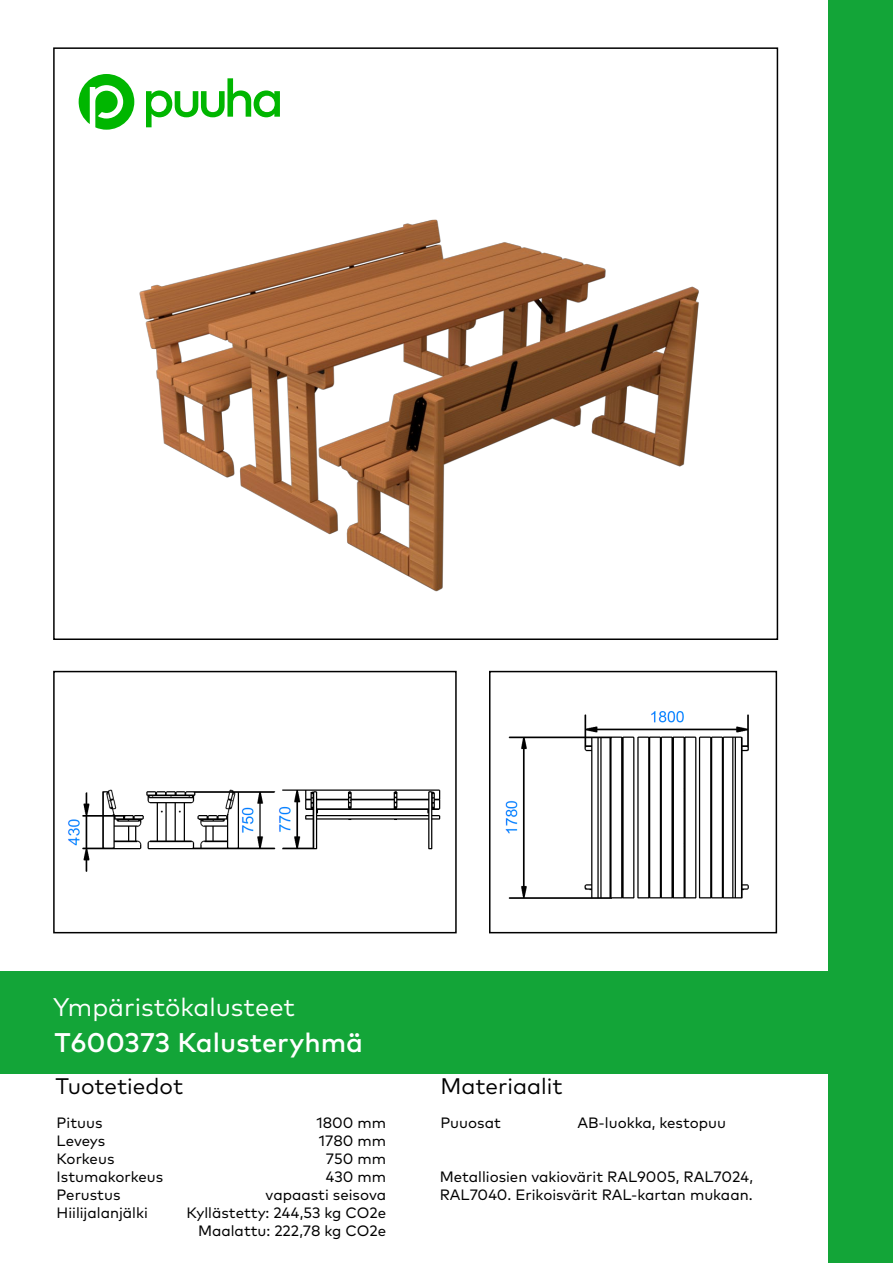
<style>
.page{position:relative;width:893px;height:1263px;background:#fff}
.page>*{position:absolute;margin:0;border:0;box-sizing:border-box;transform-origin:0 0}
.t1{font:500 27px "Mark Pro";color:#fff}
.t2{font:25.5px "Mark Pro";color:#fff}
.t3{font:22.5px "Mark Pro";color:#000}
.t4{font:15px/18px "Mark Pro";color:#000}
</style>
<div class="page">
<div style="left:828px;top:0;width:65px;height:1263px;background:#13a538"></div>
<div style="left:0;top:971px;width:884px;height:102px;background:#13a538"></div>
<svg style="left:79px;top:74px;width:55px;height:56px"></svg>
<svg style="left:146px;top:78px;width:134px;height:49px"></svg>
<div style="left:489px;top:671px;width:288px;height:262px;border:2px solid #000"></div>
<div style="left:53px;top:671px;width:404px;height:262px;border:2px solid #000"></div>
<img style="left:139px;top:219px;width:560px;height:373px">
<img style="left:505px;top:711px;width:244px;height:188px">
<img style="left:68px;top:789px;width:373px;height:83px">
<h2 class="t2" style="left:53px;top:988px;width:243px">Ympäristökalusteet</h2>
<h1 class="t1" style="left:54px;top:1022px;width:310px">T600373 Kalusteryhmä</h1>
<h3 class="t3" style="left:56px;top:1069px;width:129px">Tuotetiedot</h3>
<h3 class="t3" style="left:440px;top:1069px;width:124px">Materiaalit</h3>
<p class="t4" style="left:57px;top:1113px;width:108px">Pituus<br>Leveys<br>Korkeus<br>Istumakorkeus<br>Perustus<br>Hiilijalanjälki</p>
<p class="t4" style="left:316px;top:1113px;width:71px">1800 mm</p>
<p class="t4" style="left:440px;top:1113px;width:62px">Puuosat</p>
<p class="t4" style="left:577px;top:1113px;width:150px">AB-luokka, kestopuu</p>
<p class="t4" style="left:186px;top:1131px;width:201px;text-align:right">1780 mm<br>750 mm<br>430 mm<br>vapaasti seisova<br>Kyllästetty: 244,53 kg CO2e<br>Maalattu: 222,78 kg CO2e</p>
<p class="t4" style="left:440px;top:1167px;width:315px">Metalliosien vakiovärit RAL9005, RAL7024,<br>RAL7040. Erikoisvärit RAL-kartan mukaan.</p>
</div>
